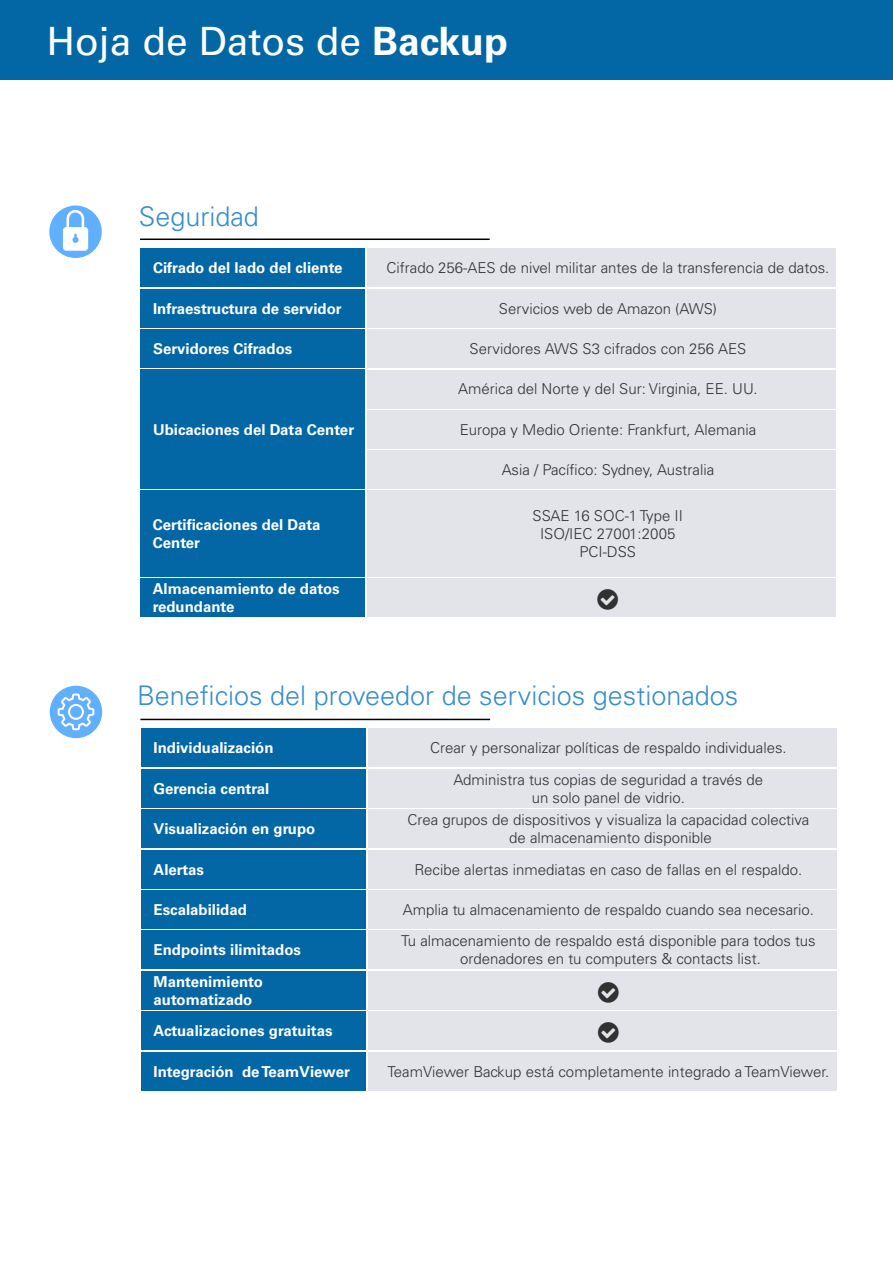
<style>
.page{position:relative;width:893px;height:1263px;background:#fff}
.page>*{position:absolute;margin:0;border:0;box-sizing:border-box;transform-origin:0 0}
.t1{font:39px "Univers LT Std";color:#fff}
.t2{font:300 27px "Univers LT Std";color:#368ecd}
.t3{font:300 15px/18px "Univers LT Std";color:#303131;text-align:center}
.t4{font:700 15px/18px "Univers LT Std";color:#fff}
.s1{font-weight:700}
</style>
<div class="page">
<div style="left:368px;top:729px;width:468px;height:38px;background:#e2e4ea"></div>
<div style="left:368px;top:769px;width:468px;height:39px;background:#e2e4ea"></div>
<div style="left:368px;top:931px;width:468px;height:38px;background:#e2e4ea"></div>
<div style="left:368px;top:809px;width:468px;height:39px;background:#e2e4ea"></div>
<div style="left:368px;top:971px;width:468px;height:39px;background:#e2e4ea"></div>
<div style="left:368px;top:850px;width:468px;height:38px;background:#e2e4ea"></div>
<div style="left:368px;top:1011px;width:468px;height:39px;background:#e2e4ea"></div>
<div style="left:368px;top:890px;width:468px;height:39px;background:#e2e4ea"></div>
<div style="left:368px;top:1052px;width:468px;height:38px;background:#e2e4ea"></div>
<hr style="left:140px;top:719px;width:350px;height:1px;background:#000">
<div style="left:141px;top:729px;width:224px;height:38px;background:#0367a6"></div>
<div style="left:141px;top:769px;width:224px;height:39px;background:#0367a6"></div>
<div style="left:141px;top:931px;width:224px;height:38px;background:#0367a6"></div>
<div style="left:141px;top:809px;width:224px;height:39px;background:#0367a6"></div>
<div style="left:141px;top:971px;width:224px;height:39px;background:#0367a6"></div>
<div style="left:141px;top:850px;width:224px;height:38px;background:#0367a6"></div>
<div style="left:141px;top:1011px;width:224px;height:39px;background:#0367a6"></div>
<div style="left:141px;top:890px;width:224px;height:39px;background:#0367a6"></div>
<div style="left:141px;top:1052px;width:224px;height:38px;background:#0367a6"></div>
<div style="left:50px;top:686px;width:52px;height:52px;background:#61afff;border-radius:50%"></div>
<svg style="left:58px;top:693px;width:36px;height:37px"></svg>
<div style="left:367px;top:490px;width:469px;height:87px;background:#e2e4ea"></div>
<div style="left:367px;top:578px;width:469px;height:39px;background:#e2e4ea"></div>
<div style="left:140px;top:490px;width:225px;height:87px;background:#0367a6"></div>
<div style="left:140px;top:578px;width:225px;height:39px;background:#0367a6"></div>
<div style="left:367px;top:249px;width:469px;height:38px;background:#e2e4ea"></div>
<div style="left:367px;top:289px;width:469px;height:38px;background:#e2e4ea"></div>
<div style="left:367px;top:329px;width:469px;height:39px;background:#e2e4ea"></div>
<div style="left:367px;top:370px;width:469px;height:38px;background:#e2e4ea"></div>
<div style="left:367px;top:410px;width:469px;height:39px;background:#e2e4ea"></div>
<div style="left:367px;top:450px;width:469px;height:39px;background:#e2e4ea"></div>
<hr style="left:140px;top:238px;width:350px;height:2px;background:#000">
<div style="left:140px;top:249px;width:225px;height:38px;background:#0367a6"></div>
<div style="left:140px;top:289px;width:225px;height:38px;background:#0367a6"></div>
<div style="left:140px;top:329px;width:225px;height:39px;background:#0367a6"></div>
<div style="left:140px;top:370px;width:225px;height:119px;background:#0367a6"></div>
<div style="left:49px;top:206px;width:53px;height:52px;background:#61afff;border-radius:50%"></div>
<div style="left:64px;top:228px;width:23px;height:22px;background:#fff;border-radius:2px"></div>
<div style="left:63px;top:227px;width:25px;height:24px;border:2px solid #fff;border-radius:2px"></div>
<svg style="left:65px;top:211px;width:20px;height:32px"></svg>
<div style="left:0;top:0;width:893px;height:80px;background:#0367a6"></div>
<h1 class="t1" style="left:47px;top:18px;width:462px">Hoja de Datos de <span class="s1">Backup</span></h1>
<h2 class="t2" style="left:139px;top:200px;width:122px">Seguridad</h2>
<p class="t4" style="left:153px;top:259px;width:191px">Cifrado del lado del cliente</p>
<p class="t4" style="left:153px;top:299px;width:190px">Infraestructura de servidor</p>
<p class="t4" style="left:153px;top:340px;width:141px">Servidores Cifrados</p>
<p class="t4" style="left:153px;top:421px;width:203px">Ubicaciones del Data Center</p>
<p class="t4" style="left:153px;top:516px;width:169px">Certificaciones del Data<br>Center</p>
<p class="t4" style="left:153px;top:580px;width:188px">Almacenamiento de datos redundante</p>
<p class="t3" style="left:387px;top:259px;width:444px">Cifrado 256-AES de nivel militar antes de la transferencia de datos.</p>
<p class="t3" style="left:499px;top:299px;width:220px">Servicios web de Amazon (AWS)</p>
<p class="t3" style="left:470px;top:340px;width:278px">Servidores AWS S3 cifrados con 256 AES</p>
<p class="t3" style="left:458px;top:380px;width:301px">América del Norte y del Sur: Virginia, EE. UU.</p>
<p class="t3" style="left:460px;top:420px;width:298px">Europa y Medio Oriente: Frankfurt, Alemania</p>
<p class="t3" style="left:502px;top:461px;width:214px">Asia / Pacífico: Sydney, Australia</p>
<p class="t3" style="left:532px;top:507px;width:152px">SSAE 16 SOC-1 Type II<br>ISO/IEC 27001:2005<br>PCI-DSS</p>
<h2 class="t2" style="left:137px;top:679px;width:603px">Beneficios del proveedor de servicios gestionados</h2>
<p class="t4" style="left:154px;top:739px;width:122px">Individualización</p>
<p class="t4" style="left:154px;top:780px;width:117px">Gerencia central</p>
<p class="t3" style="left:430px;top:732px;width:358px;line-height:31.3px">Crear y personalizar políticas de respaldo individuales.<br>Administra tus copias de seguridad a través de</p>
<p class="t3" style="left:532px;top:788px;width:155px">un solo panel de vidrio.</p>
<p class="t4" style="left:154px;top:820px;width:163px">Visualización en grupo</p>
<p class="t4" style="left:154px;top:860px;width:52px">Alertas</p>
<p class="t4" style="left:154px;top:901px;width:95px">Escalabilidad</p>
<p class="t4" style="left:154px;top:941px;width:149px">Endpoints ilimitados</p>
<p class="t4" style="left:154px;top:973px;width:111px">Mantenimiento automatizado</p>
<p class="t4" style="left:154px;top:1022px;width:180px">Actualizaciones gratuitas</p>
<p class="t4" style="left:154px;top:1062px;width:198px">Integración de TeamViewer</p>
<p class="t3" style="left:408px;top:811px;width:403px">Crea grupos de dispositivos y visualiza la capacidad colectiva de almacenamiento disponible</p>
<p class="t3" style="left:415px;top:860px;width:389px">Recibe alertas inmediatas en caso de fallas en el respaldo.</p>
<p class="t3" style="left:403px;top:901px;width:413px">Amplia tu almacenamiento de respaldo cuando sea necesario.</p>
<p class="t3" style="left:401px;top:932px;width:416px">Tu almacenamiento de respaldo está disponible para todos tus ordenadores en tu computers &amp; contacts list.</p>
<p class="t3" style="left:387px;top:1062px;width:444px">TeamViewer Backup está completamente integrado a TeamViewer.</p>
</div>
